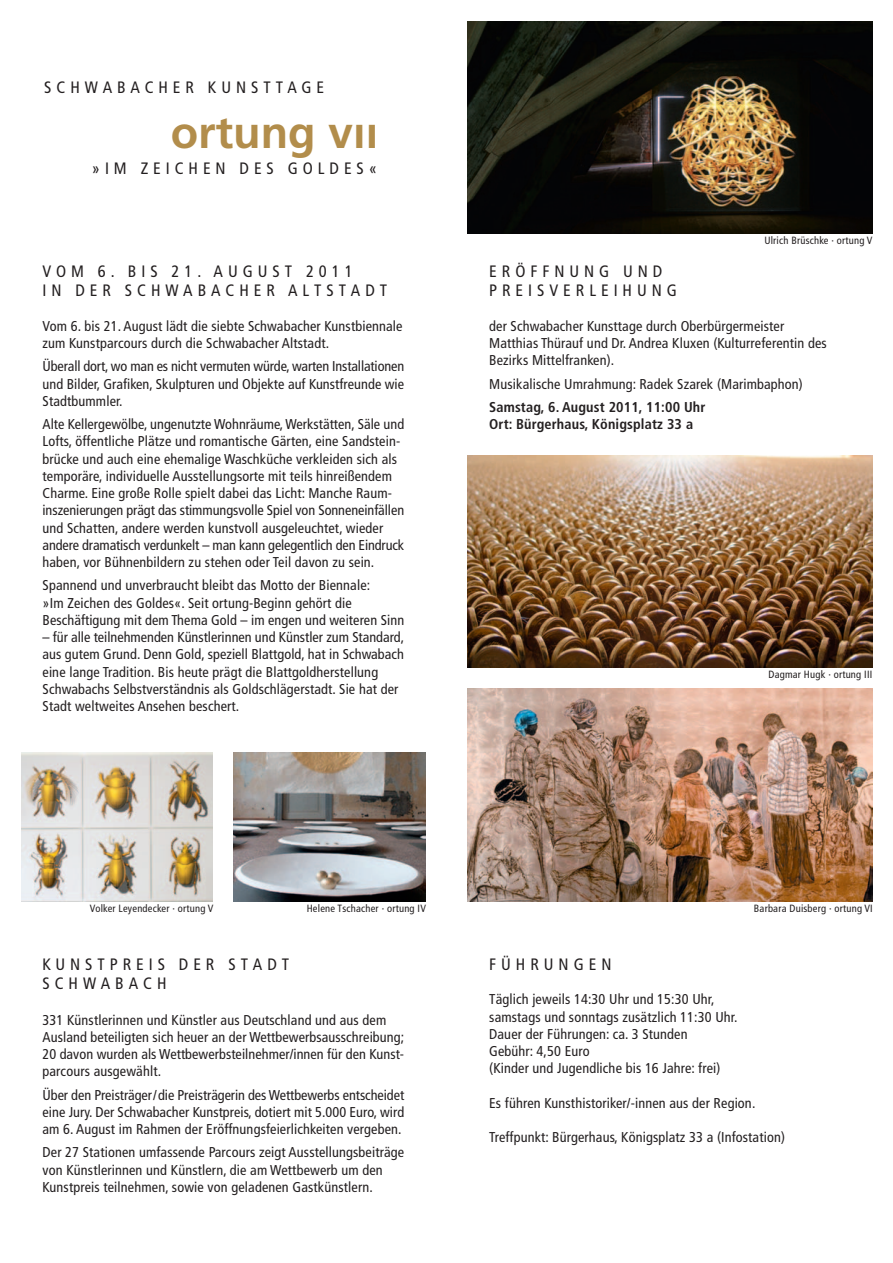
<style>
.page{position:relative;width:893px;height:1263px;background:#fff}
.page>*{position:absolute;margin:0;border:0;box-sizing:border-box;transform-origin:0 0}
.t1{font:700 45px "Frutiger";color:#b28d4b}
.t2{font:condensed 16.5px/19.5px "Frutiger";letter-spacing:.3em;color:#231f20}
.t3{font:condensed 14.25px/17.2px "Frutiger";letter-spacing:.01em;color:#231f20}
.t4{font:700 condensed 14.25px/17.2px "Frutiger";letter-spacing:.01em;color:#231f20}
.t5{font:condensed 10.5px "Frutiger";letter-spacing:.02em;color:#231f20}
</style>
<div class="page">
<img style="left:468px;top:21px;width:404px;height:213px">
<img style="left:468px;top:689px;width:404px;height:212px">
<img style="left:468px;top:455px;width:404px;height:213px">
<img style="left:21px;top:753px;width:192px;height:148px">
<img style="left:234px;top:753px;width:191px;height:148px">
<p class="t2" style="left:44px;top:78px;width:281px">SCHWABACHER KUNSTTAGE</p>
<h1 class="t1" style="left:171px;top:114px;width:209px">ortung vıı</h1>
<p class="t2" style="left:92px;top:160px;width:287px">»IM ZEICHEN DES GOLDES«</p>
<p class="t2" style="left:43px;top:263px;width:346px">VOM 6. BIS 21. AUGUST 2011<br>IN DER SCHWABACHER ALTSTADT</p>
<p class="t3" style="left:43px;top:318px;width:361px">Vom 6. bis 21. August lädt die siebte Schwabacher Kunstbiennale zum Kunstparcours durch die Schwabacher Altstadt.</p>
<p class="t3" style="left:43px;top:359px;width:363px;text-align:justify">Überall dort, wo man es nicht vermuten würde, warten Installationen und Bilder, Grafiken, Skulpturen und Objekte auf Kunstfreunde wie Stadtbummler.</p>
<p class="t3" style="left:43px;top:417px;width:363px">Alte Kellergewölbe, ungenutzte Wohnräume, Werkstätten, Säle und Lofts, öffentliche Plätze und romantische Gärten, eine Sandstein&shy;brücke und auch eine ehemalige Waschküche verkleiden sich als temporäre, individuelle Ausstellungsorte mit teils hinreißendem Charme. Eine große Rolle spielt dabei das Licht: Manche Raum&shy;inszenierungen prägt das stimmungsvolle Spiel von Sonneneinfällen und Schatten, andere werden kunstvoll ausgeleuchtet, wieder andere dramatisch verdunkelt – man kann gelegentlich den Eindruck haben, vor Bühnenbildern zu stehen oder Teil davon zu sein.</p>
<p class="t3" style="left:43px;top:578px;width:363px">Spannend und unverbraucht bleibt das Motto der Biennale:<br>»Im Zeichen des Goldes«. Seit ortung-Beginn gehört die<br>Beschäftigung mit dem Thema Gold – im engen und weiteren Sinn</p>
<p class="t3" style="left:43px;top:630px;width:363px">– für alle teilnehmenden Künstlerinnen und Künstler zum Standard, aus gutem Grund. Denn Gold, speziell Blattgold, hat in Schwabach eine lange Tradition. Bis heute prägt die Blattgoldherstellung Schwabachs Selbstverständnis als Goldschlägerstadt. Sie hat der Stadt weltweites Ansehen beschert.</p>
<p class="t5" style="left:764px;top:237px;width:110px">Ulrich Brüschke · ortung V</p>
<p class="t2" style="left:489px;top:263px;width:189px">ERÖFFNUNG UND<br>PREISVERLEIHUNG</p>
<p class="t3" style="left:489px;top:318px;width:339px">der Schwabacher Kunsttage durch Oberbürgermeister<br>Matthias Thürauf und Dr. Andrea Kluxen (Kulturreferentin des<br>Bezirks Mittelfranken).</p>
<p class="t3" style="left:489px;top:376px;width:315px">Musikalische Umrahmung: Radek Szarek (Marimbaphon)</p>
<p class="t4" style="left:489px;top:399px;width:218px">Samstag, 6. August 2011, 11:00 Uhr<br>Ort: Bürgerhaus, Königsplatz 33 a</p>
<p class="t5" style="left:768px;top:670px;width:105px">Dagmar Hugk · ortung III</p>
<p class="t5" style="left:90px;top:904px;width:125px">Volker Leyendecker · ortung V</p>
<p class="t5" style="left:307px;top:904px;width:121px">Helene Tschacher · ortung IV</p>
<p class="t5" style="left:754px;top:904px;width:120px">Barbara Duisberg · ortung VI</p>
<p class="t2" style="left:43px;top:956px;width:248px">KUNSTPREIS DER STADT<br>SCHWABACH</p>
<p class="t3" style="left:43px;top:1012px;width:363px">331 Künstlerinnen und Künstler aus Deutschland und aus dem Ausland beteiligten sich heuer an der Wettbewerbsausschreibung; 20 davon wurden als Wettbewerbsteilnehmer/innen für den Kunst&shy;parcours ausgewählt.</p>
<p class="t3" style="left:43px;top:1087px;width:363px;text-align:justify">Über den Preisträger/die Preisträgerin des Wettbewerbs entscheidet eine Jury. Der Schwabacher Kunstpreis, dotiert mit 5.000 Euro, wird am 6. August im Rahmen der Eröffnungsfeierlichkeiten vergeben.</p>
<p class="t3" style="left:43px;top:1145px;width:363px">Der 27 Stationen umfassende Parcours zeigt Ausstellungsbeiträge von Künstlerinnen und Künstlern, die am Wettbewerb um den<br>Kunstpreis teilnehmen, sowie von geladenen Gastkünstlern.</p>
<p class="t2" style="left:489px;top:956px;width:124px">FÜHRUNGEN</p>
<p class="t3" style="left:489px;top:992px;width:250px">Täglich jeweils 14:30 Uhr und 15:30 Uhr, samstags und sonntags zusätzlich 11:30 Uhr.<br>Dauer der Führungen: ca. 3 Stunden<br>Gebühr: 4,50 Euro<br>(Kinder und Jugendliche bis 16 Jahre: frei)</p>
<p class="t3" style="left:489px;top:1096px;width:268px">Es führen Kunsthistoriker/-innen aus der Region.</p>
<p class="t3" style="left:489px;top:1130px;width:297px">Treffpunkt: Bürgerhaus, Königsplatz 33 a (Infostation)</p>
</div>
